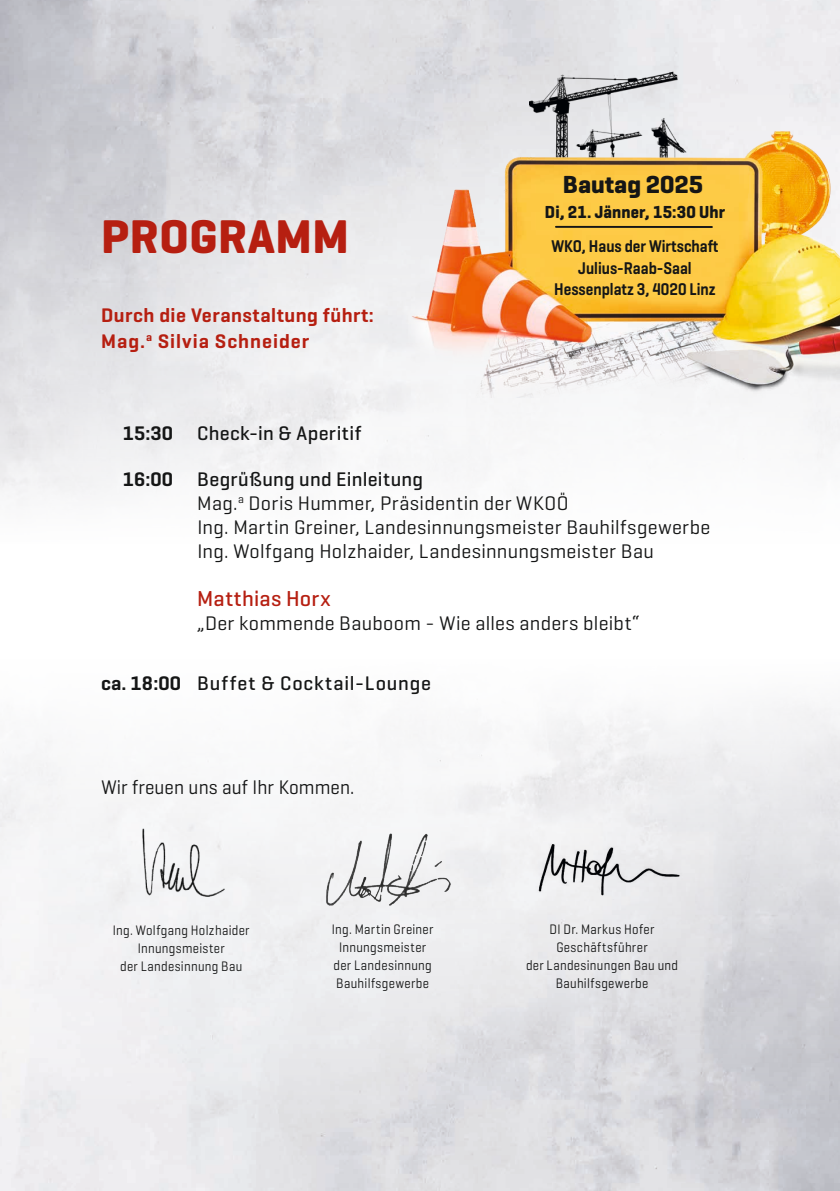
<style>
.page{position:relative;width:840px;height:1191px;background:#fff}
.page>*{position:absolute;margin:0;border:0;box-sizing:border-box;transform-origin:0 0}
.t1{font:700 48.2px "Geogrotesque";letter-spacing:.01em;color:#b61f11}
.t2{font:700 25.2px "Geogrotesque";color:#151616}
.t3{font:500 22px "Geogrotesque";letter-spacing:.01em;color:#b61f11}
.t4{font:20px/24px "Geogrotesque";letter-spacing:.015em;color:#151616}
.t5{font:500 20px "Geogrotesque";letter-spacing:.035em;color:#151616}
.t6{font:600 20px/26px "Geogrotesque";letter-spacing:.025em;color:#b61f11}
.t7{font:20px "Geogrotesque";letter-spacing:.015em;color:#151616;scale:.95 1}
.t8{font:700 17.8px "Geogrotesque";letter-spacing:.01em;color:#151616;scale:.93 1}
.t9{font:600 17.2px/21.2px "Geogrotesque";color:#151616;text-align:center;scale:.88 1}
.t10{font:14px/18px "Geogrotesque";letter-spacing:.025em;color:#151616;text-align:center;scale:.9 1}
.s1{font-weight:600}
.s2{font-weight:500}
</style>
<div class="page">
<img style="left:0;top:704px;width:839px;height:487px">
<img style="left:533px;top:840px;width:151px;height:59px">
<img style="left:319px;top:832px;width:137px;height:76px">
<img style="left:141px;top:829px;width:104px;height:67px">
<img style="left:408px;top:65px;width:431px;height:332px">
<hr style="left:555px;top:226px;width:156px;height:2px;background:#151616">
<h1 class="t1" style="left:101px;top:206px;width:249px">PROGRAMM</h1>
<p class="t6" style="left:101px;top:301px;width:274px">Durch die Veranstaltung führt:<br>Mag.<sup>a</sup> Silvia Schneider</p>
<p class="t2" style="left:562px;top:168px;width:142px">Bautag 2025</p>
<p class="t8" style="left:544px;top:201px;width:195px">Di, 21. Jänner, 15:30 Uhr</p>
<p class="t9" style="left:551px;top:236px;width:191px">WKO, Haus der Wirtschaft<br>Julius-Raab-Saal<br>Hessenplatz 3, 4020 Linz</p>
<p class="t5" style="left:123px;top:421px;width:240px"><span class="s1">15:30</span> Check-in &amp; Aperitif</p>
<p class="t4" style="left:197px;top:466px;width:514px;text-indent:-74px"><span class="s1">16:00</span> <span class="s2">Begrüßung und Einleitung<br></span>Mag.<sup>a</sup> Doris Hummer, Präsidentin der WKOÖ<br>Ing. Martin Greiner, Landesinnungsmeister Bauhilfsgewerbe Ing. Wolfgang Holzhaider, Landesinnungsmeister Bau</p>
<p class="t3" style="left:197px;top:585px;width:135px">Matthias Horx</p>
<p class="t4" style="left:197px;top:611px;width:443px">„Der kommende Bauboom - Wie alles anders bleibt“</p>
<p class="t5" style="left:101px;top:670px;width:331px"><span class="s1">ca. 18:00</span> Buffet &amp; Cocktail-Lounge</p>
<p class="t7" style="left:101px;top:774px;width:268px">Wir freuen uns auf Ihr Kommen.</p>
<p class="t10" style="left:113px;top:921px;width:153px">Ing. Wolfgang Holzhaider<br>Innungsmeister<br>der Landesinnung Bau</p>
<p class="t10" style="left:331px;top:920px;width:114px">Ing. Martin Greiner<br>Innungsmeister der Landesinnung<br>Bauhilfsgewerbe</p>
<p class="t10" style="left:525px;top:920px;width:170px">DI Dr. Markus Hofer<br>Geschäftsführer<br>der Landesinungen Bau und<br>Bauhilfsgewerbe</p>
</div>
